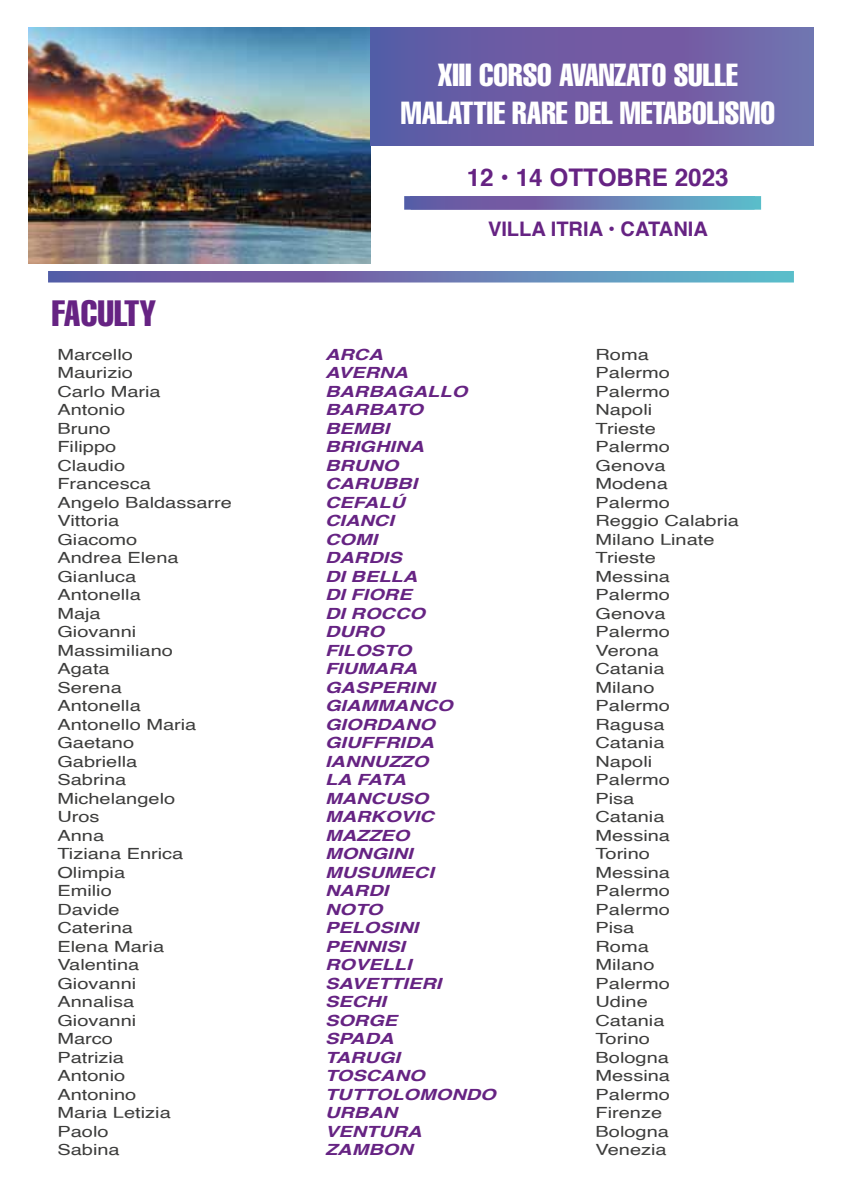
<style>
.page{position:relative;width:842px;height:1191px;background:#fff}
.page>*{position:absolute;margin:0;border:0;box-sizing:border-box;transform-origin:0 0}
.t1{font:extra-condensed 36px "Helvetica";color:#662383}
.t2{font:extra-condensed 31.4px/37.6px "Helvetica";color:#fff;text-align:center}
.t3{font:700 24.2px "Helvetica";color:#662383}
.t4{font:700 20px "Helvetica";color:#662383}
.t5{font:15.4px/18.4px "Helvetica";color:#3c3c3b;scale:1.3 1}
.t6{font:italic 700 15.4px/18.4px "Helvetica";color:#662383;scale:1.3 1}
</style>
<div class="page">
<img style="left:28px;top:28px;width:343px;height:235px">
<div style="left:371px;top:28px;width:443px;height:118px;background:linear-gradient(to right,#5f56a2,#7968a9)"></div>
<svg style="left:404px;top:196px;width:357px;height:14px;background:#6a7db3"></svg>
<h2 class="t2" style="left:401px;top:56px;width:376px">XIII CORSO AVANZATO SULLE<br>MALATTIE RARE DEL METABOLISMO</h2>
<h3 class="t3" style="left:467px;top:158px;width:263px">12 • 14 OTTOBRE 2023</h3>
<p class="t4" style="left:488px;top:213px;width:221px">VILLA ITRIA • CATANIA</p>
<h1 class="t1" style="left:52px;top:291px;width:106px">FACULTY</h1>
<p class="t5" style="left:57px;top:346px;width:136px">Marcello<br>Maurizio<br>Carlo Maria<br>Antonio<br>Bruno<br>Filippo<br>Claudio<br>Francesca<br>Angelo Baldassarre<br>Vittoria<br>Giacomo<br>Andrea Elena<br>Gianluca<br>Antonella<br>Maja<br>Giovanni<br>Massimiliano<br>Agata<br>Serena<br>Antonella<br>Antonello Maria<br>Gaetano<br>Gabriella<br>Sabrina<br>Michelangelo<br>Uros<br>Anna<br>Tiziana Enrica<br>Olimpia<br>Emilio<br>Davide<br>Caterina<br>Elena Maria<br>Valentina<br>Giovanni<br>Annalisa<br>Giovanni<br>Marco<br>Patrizia<br>Antonio<br>Antonino<br>Maria Letizia<br>Paolo<br>Sabina</p>
<p class="t5" style="left:595px;top:346px;width:112px">Roma<br>Palermo<br>Palermo<br>Napoli<br>Trieste<br>Palermo<br>Genova<br>Modena<br>Palermo<br>Reggio Calabria<br>Milano Linate<br>Trieste<br>Messina<br>Palermo<br>Genova<br>Palermo<br>Verona<br>Catania<br>Milano<br>Palermo<br>Ragusa<br>Catania<br>Napoli<br>Palermo<br>Pisa<br>Catania<br>Messina<br>Torino<br>Messina<br>Palermo<br>Palermo<br>Pisa<br>Roma<br>Milano<br>Palermo<br>Udine<br>Catania<br>Torino<br>Bologna<br>Messina<br>Palermo<br>Firenze<br>Bologna<br>Venezia</p>
<p class="t6" style="left:325px;top:345px;width:133px">ARCA<br>AVERNA<br>BARBAGALLO<br>BARBATO<br>BEMBI<br>BRIGHINA<br>BRUNO<br>CARUBBI<br>CEFALÚ<br>CIANCI<br>COMI<br>DARDIS<br>DI BELLA<br>DI FIORE<br>DI ROCCO<br>DURO<br>FILOSTO<br>FIUMARA<br>GASPERINI<br>GIAMMANCO<br>GIORDANO<br>GIUFFRIDA<br>IANNUZZO<br>LA FATA<br>MANCUSO<br>MARKOVIC<br>MAZZEO<br>MONGINI<br>MUSUMECI<br>NARDI<br>NOTO<br>PELOSINI<br>PENNISI<br>ROVELLI<br>SAVETTIERI<br>SECHI<br>SORGE<br>SPADA<br>TARUGI<br>TOSCANO<br>TUTTOLOMONDO<br>URBAN<br>VENTURA<br>ZAMBON</p>
</div>
